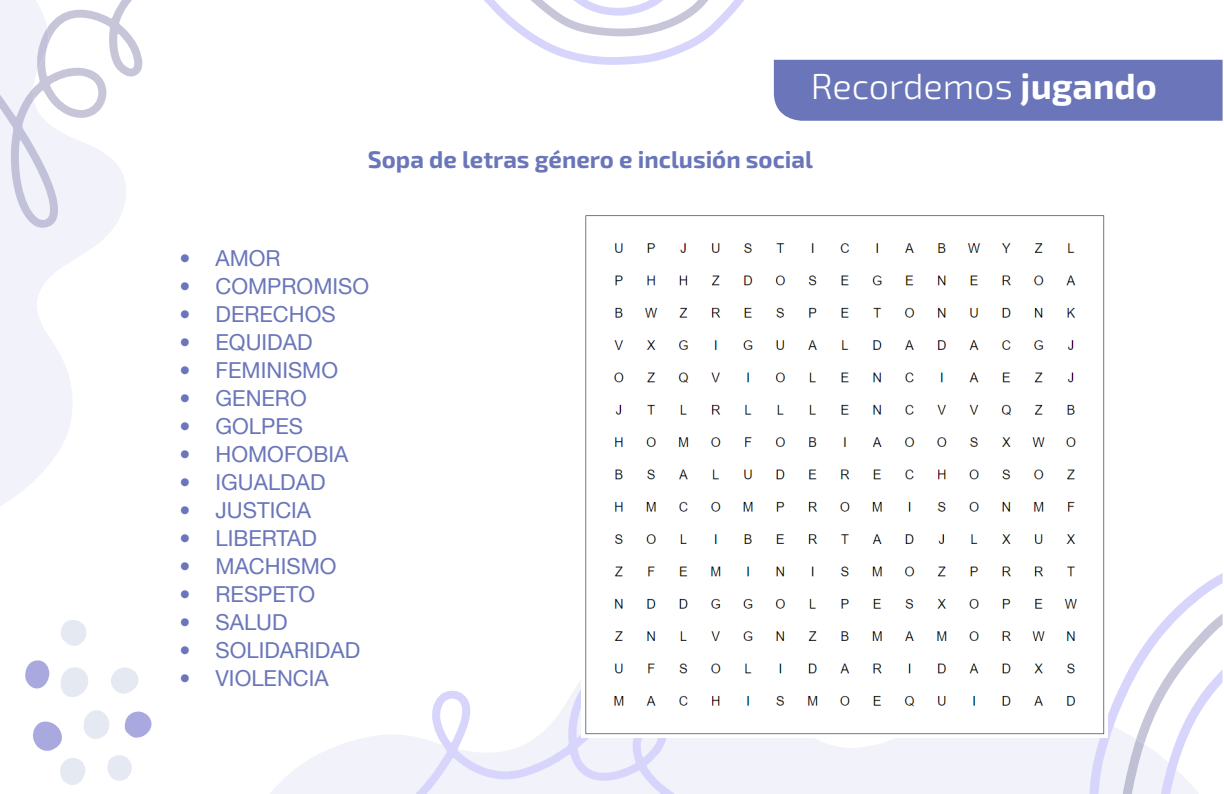
<style>
.page{position:relative;width:1224px;height:794px;background:#fff}
.page>*{position:absolute;margin:0;border:0;box-sizing:border-box;transform-origin:0 0}
.t1{font:300 36px "Exo 2";color:#fff}
.t2{font:700 24px "Exo 2";color:#6976b9}
.t3{font:22px "Helvetica Neue";color:#6a76b9}
.s1{font-weight:700}
</style>
<div class="page">
<svg style="left:270px;top:735px;width:819px;height:59px;fill:#f2f2fa"></svg>
<svg style="left:416px;top:680px;width:258px;height:114px"></svg>
<svg style="left:1089px;top:573px;width:134px;height:221px"></svg>
<svg style="left:484px;top:0;width:260px;height:65px"></svg>
<svg style="left:61px;top:667px;width:27px;height:30px"></svg>
<svg style="left:111px;top:667px;width:28px;height:27px"></svg>
<svg style="left:25px;top:660px;width:24px;height:29px"></svg>
<svg style="left:61px;top:620px;width:26px;height:26px"></svg>
<svg style="left:33px;top:710px;width:119px;height:75px"></svg>
<svg style="left:0;top:228px;width:113px;height:278px;fill:#f2f2fa"></svg>
<svg style="left:0;top:0;width:143px;height:228px"></svg>
<div style="left:774px;top:60px;width:449px;height:61px;background:#6a76b9"></div>
<img style="left:582px;top:215px;width:526px;height:522px">
<p class="t1" style="left:811px;top:66px;width:348px">Recordemos <span class="s1">jugando</span></p>
<p class="t2" style="left:368px;top:145px;width:447px">Sopa de letras género e inclusión social</p>
<p class="t3" style="left:180px;top:245px;width:103px">• AMOR</p>
<p class="t3" style="left:180px;top:273px;width:191px">• COMPROMISO</p>
<p class="t3" style="left:180px;top:301px;width:158px">• DERECHOS</p>
<p class="t3" style="left:180px;top:329px;width:134px">• EQUIDAD</p>
<p class="t3" style="left:180px;top:357px;width:160px">• FEMINISMO</p>
<p class="t3" style="left:180px;top:385px;width:129px">• GENERO</p>
<p class="t3" style="left:180px;top:413px;width:125px">• GOLPES</p>
<p class="t3" style="left:180px;top:441px;width:170px">• HOMOFOBIA</p>
<p class="t3" style="left:180px;top:469px;width:148px">• IGUALDAD</p>
<p class="t3" style="left:180px;top:497px;width:133px">• JUSTICIA</p>
<p class="t3" style="left:180px;top:525px;width:139px">• LIBERTAD</p>
<p class="t3" style="left:180px;top:553px;width:159px">• MACHISMO</p>
<p class="t3" style="left:180px;top:581px;width:137px">• RESPETO</p>
<p class="t3" style="left:180px;top:609px;width:110px">• SALUD</p>
<p class="t3" style="left:180px;top:637px;width:182px">• SOLIDARIDAD</p>
<p class="t3" style="left:180px;top:665px;width:151px">• VIOLENCIA</p>
</div>
